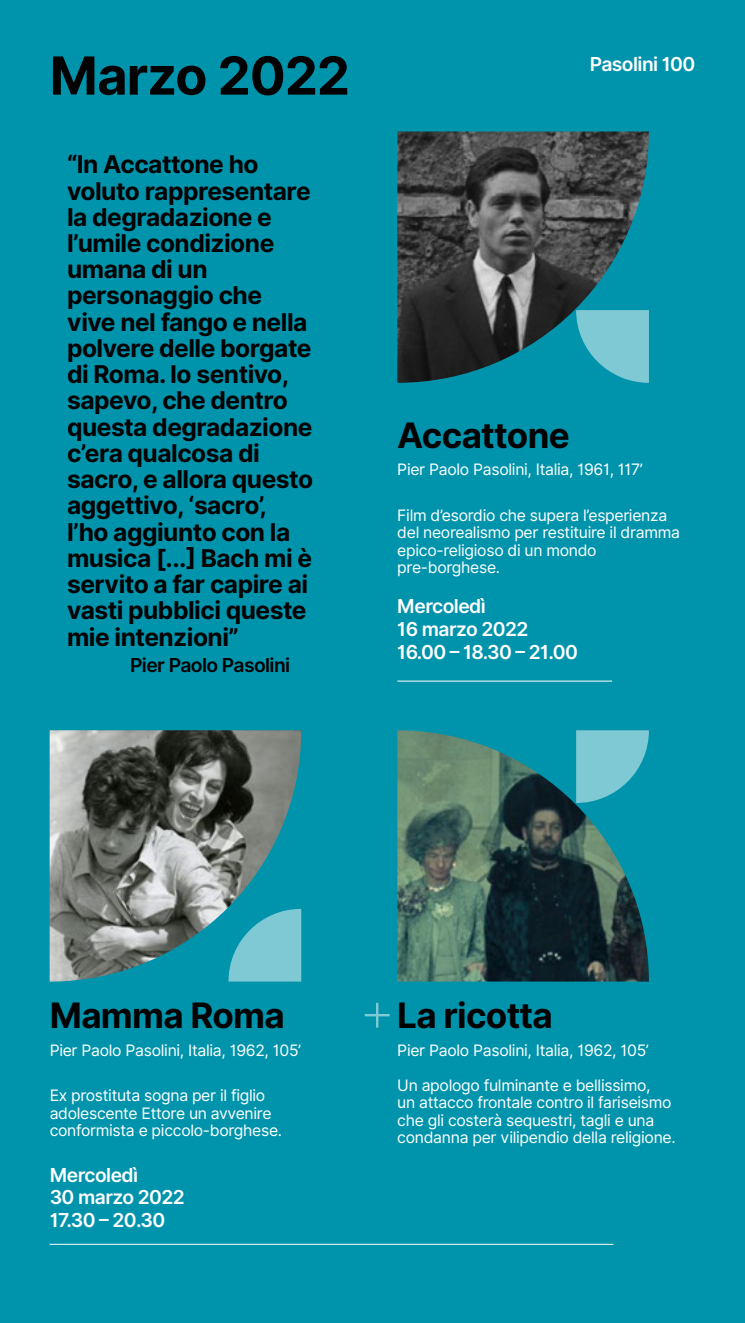
<style>
.page{position:relative;width:745px;height:1323px;background:#fff}
.page>*{position:absolute;margin:0;border:0;box-sizing:border-box;transform-origin:0 0}
.t1{font:700 52.5px "Inter";letter-spacing:-.02em;color:#020203}
.t2{font:700 35px "Inter";letter-spacing:-.02em;color:#020203}
.t3{font:700 24.5px/26.2px "Inter";letter-spacing:-.02em;color:#020203}
.t4{font:600 19.25px/22.8px "Inter";letter-spacing:-.03em;color:#fff}
.t5{font:600 19.25px "Inter";letter-spacing:-.03em;color:#000}
.t6{font:15.75px/17.5px "Inter";letter-spacing:-.02em;color:#fff}
</style>
<div class="page">
<div style="left:0;top:0;width:744px;height:1323px;background:#0094ac"></div>
<img style="left:397px;top:132px;width:251px;height:251px">
<hr style="left:397px;top:681px;width:214px;height:1px;background:#fff">
<img style="left:397px;top:730px;width:251px;height:252px">
<hr style="left:50px;top:1244px;width:563px;height:1px;background:#fff">
<img style="left:50px;top:730px;width:251px;height:252px">
<svg style="left:575px;top:310px;width:73px;height:73px"></svg>
<svg style="left:228px;top:909px;width:73px;height:73px"></svg>
<svg style="left:575px;top:730px;width:73px;height:73px"></svg>
<svg style="left:364px;top:1003px;width:25px;height:25px"></svg>
<h1 class="t1" style="left:50px;top:37px;width:301px">Marzo 2022</h1>
<p class="t4" style="left:589px;top:53px;width:107px">Pasolini 100</p>
<p class="t3" style="left:67px;top:152px;width:247px">“In Accattone ho voluto rappresentare la degradazione e l’umile condizione umana di un personaggio che vive nel fango e nella polvere delle borgate di Roma. Io sentivo, sapevo, che dentro questa degradazione c’era qualcosa di sacro, e allora questo aggettivo, ‘sacro’, l’ho aggiunto con la musica [...] Bach mi è servito a far capire ai vasti pubblici queste mie intenzioni”</p>
<p class="t5" style="left:130px;top:651px;width:161px">Pier Paolo Pasolini</p>
<h2 class="t2" style="left:397px;top:409px;width:174px">Accattone</h2>
<p class="t6" style="left:397px;top:461px;width:247px">Pier Paolo Pasolini, Italia, 1961, 117’</p>
<p class="t6" style="left:397px;top:506px;width:284px">Film d’esordio che supera l’esperienza del neorealismo per restituire il dramma epico-religioso di un mondo pre-borghese.</p>
<p class="t4" style="left:397px;top:595px;width:182px">Mercoledì<br>16 marzo 2022<br>16.00 – 18.30 – 21.00</p>
<h2 class="t2" style="left:50px;top:990px;width:236px">Mamma Roma</h2>
<p class="t6" style="left:50px;top:1041px;width:253px">Pier Paolo Pasolini, Italia, 1962, 105’</p>
<p class="t6" style="left:50px;top:1087px;width:234px">Ex prostituta sogna per il figlio adolescente Ettore un avvenire conformista e piccolo-borghese.</p>
<p class="t4" style="left:50px;top:1164px;width:136px">Mercoledì<br>30 marzo 2022<br>17.30 – 20.30</p>
<h2 class="t2" style="left:397px;top:990px;width:157px">La ricotta</h2>
<p class="t6" style="left:397px;top:1041px;width:253px">Pier Paolo Pasolini, Italia, 1962, 105’</p>
<p class="t6" style="left:397px;top:1076px;width:280px">Un apologo fulminante e bellissimo,<br>un attacco frontale contro il fariseismo che gli costerà sequestri, tagli e una condanna per vilipendio della religione.</p>
</div>
